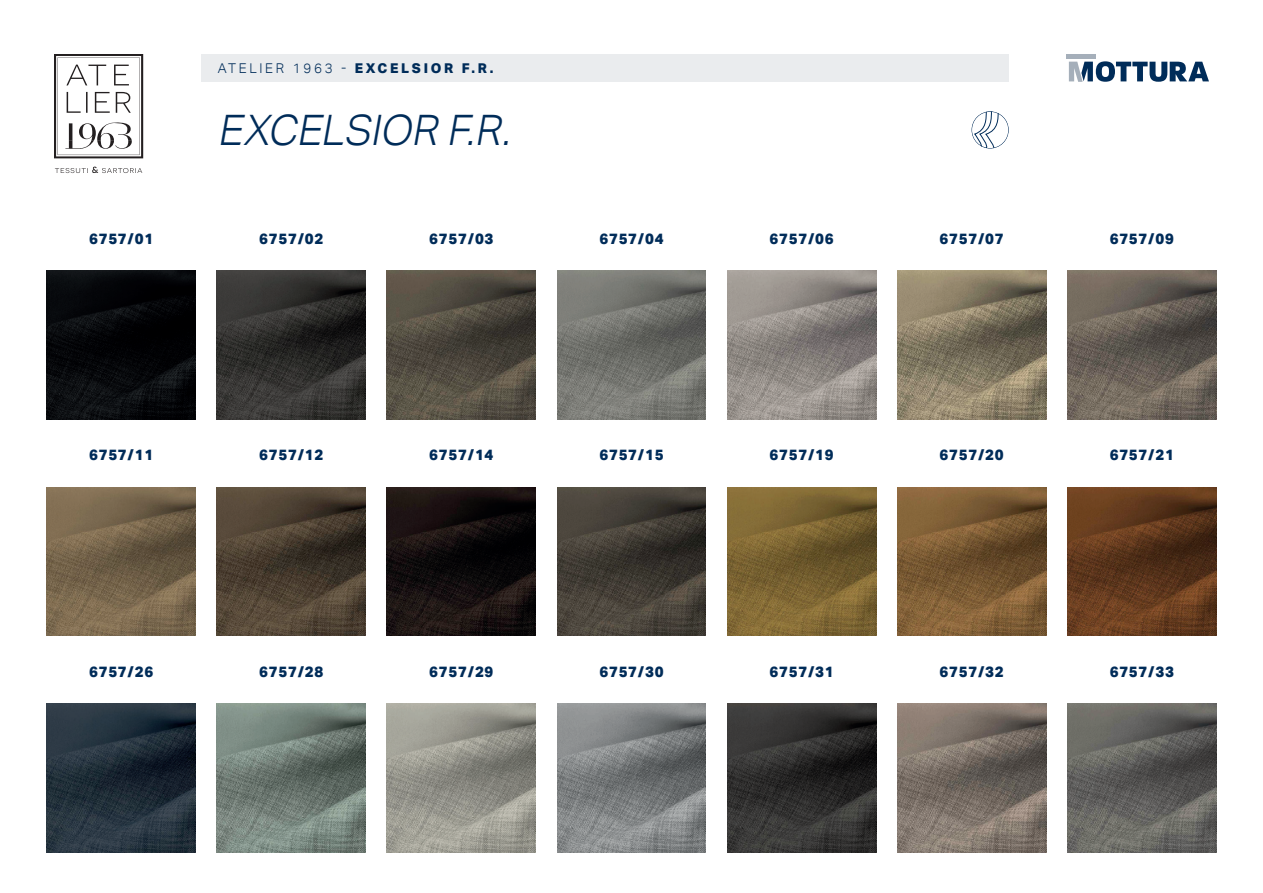
<style>
.page{position:relative;width:1263px;height:893px;background:#fff}
.page>*{position:absolute;margin:0;border:0;box-sizing:border-box;transform-origin:0 0}
.t1{font:italic 300 42px "Aktiv Grotesk";color:#002c59}
.t2{font:800 15px "Aktiv Grotesk";letter-spacing:.05em;color:#002c59}
.t3{font:800 13.5px "Aktiv Grotesk";letter-spacing:.2em;color:#002c59}
.s1{font-weight:300}
</style>
<div class="page">
<img style="left:47px;top:271px;width:149px;height:148px">
<img style="left:217px;top:271px;width:149px;height:148px">
<img style="left:387px;top:271px;width:149px;height:148px">
<img style="left:557px;top:271px;width:149px;height:148px">
<img style="left:727px;top:271px;width:149px;height:148px">
<img style="left:897px;top:271px;width:149px;height:148px">
<img style="left:1067px;top:271px;width:149px;height:148px">
<img style="left:47px;top:487px;width:149px;height:149px">
<img style="left:217px;top:487px;width:149px;height:149px">
<img style="left:387px;top:487px;width:149px;height:149px">
<img style="left:557px;top:487px;width:149px;height:149px">
<img style="left:727px;top:487px;width:149px;height:149px">
<img style="left:897px;top:487px;width:149px;height:149px">
<img style="left:1067px;top:487px;width:149px;height:149px">
<img style="left:47px;top:704px;width:149px;height:148px">
<img style="left:217px;top:704px;width:149px;height:148px">
<img style="left:387px;top:704px;width:149px;height:148px">
<img style="left:557px;top:704px;width:149px;height:148px">
<img style="left:727px;top:704px;width:149px;height:148px">
<img style="left:897px;top:704px;width:149px;height:148px">
<img style="left:1067px;top:704px;width:149px;height:148px">
<svg style="left:55px;top:167px;width:87px;height:6px"></svg>
<svg style="left:54px;top:54px;width:89px;height:104px"></svg>
<svg style="left:973px;top:111px;width:26px;height:36px"></svg>
<div style="left:971px;top:111px;width:38px;height:38px;border:1px solid #002c59;border-radius:50%"></div>
<div style="left:201px;top:54px;width:808px;height:28px;background:#eaecee"></div>
<hr style="left:1066px;top:54px;width:29px;height:4px;background:#a5afba">
<svg style="left:1069px;top:61px;width:140px;height:21px"></svg>
<p class="t3" style="left:218px;top:60px;width:277px"><span class="s1">ATELIER 1963 -</span> EXCELSIOR F.R.</p>
<h1 class="t1" style="left:218px;top:106px;width:308px">EXCELSIORF.R.</h1>
<p class="t2" style="left:89px;top:230px;width:66px">6757/01</p>
<p class="t2" style="left:259px;top:230px;width:66px">6757/02</p>
<p class="t2" style="left:429px;top:230px;width:66px">6757/03</p>
<p class="t2" style="left:599px;top:230px;width:66px">6757/04</p>
<p class="t2" style="left:769px;top:230px;width:66px">6757/06</p>
<p class="t2" style="left:940px;top:230px;width:66px">6757/07</p>
<p class="t2" style="left:1110px;top:230px;width:66px">6757/09</p>
<p class="t2" style="left:89px;top:446px;width:66px">6757/11</p>
<p class="t2" style="left:259px;top:446px;width:66px">6757/12</p>
<p class="t2" style="left:429px;top:446px;width:66px">6757/14</p>
<p class="t2" style="left:599px;top:446px;width:66px">6757/15</p>
<p class="t2" style="left:769px;top:446px;width:66px">6757/19</p>
<p class="t2" style="left:940px;top:446px;width:66px">6757/20</p>
<p class="t2" style="left:1110px;top:446px;width:66px">6757/21</p>
<p class="t2" style="left:89px;top:663px;width:66px">6757/26</p>
<p class="t2" style="left:259px;top:663px;width:66px">6757/28</p>
<p class="t2" style="left:429px;top:663px;width:66px">6757/29</p>
<p class="t2" style="left:599px;top:663px;width:66px">6757/30</p>
<p class="t2" style="left:769px;top:663px;width:66px">6757/31</p>
<p class="t2" style="left:940px;top:663px;width:66px">6757/32</p>
<p class="t2" style="left:1110px;top:663px;width:66px">6757/33</p>
</div>
